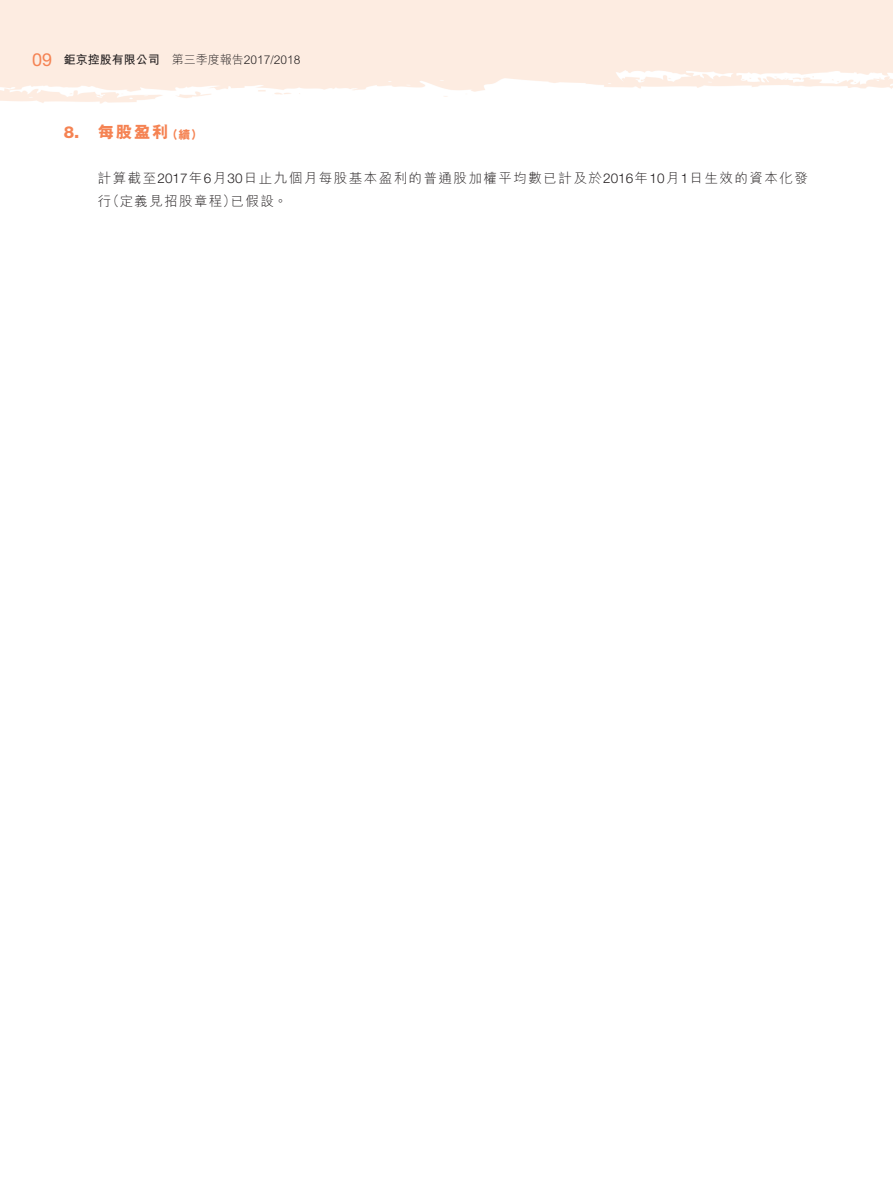
<style>
.page{position:relative;width:893px;height:1191px;background:#fff}
.page>*{position:absolute;margin:0;border:0;box-sizing:border-box;transform-origin:0 0}
.t1{font:800 16.5px "M Hei HK";color:#f58353}
.t2{font:300 13.5px/22.5px "M Hei HK";letter-spacing:.11em;color:#231f20}
.t3{font:300 12px "M Hei HK";color:#231f20}
.s1{font-family:"Helvetica Neue LT Std";font-weight:400;font-size:18px;color:#f58353}
.s2{font-weight:700}
.s3{font-family:"Helvetica Neue LT Std"}
.s4{font-size:12px}
</style>
<div class="page">
<p class="t3" style="left:32px;top:54px;width:270px"><span class="s1">09</span> <span class="s2">鉅京控股有限公司</span> 第三季度報告2017/2018</p>
<p class="t1" style="left:64px;top:124px;width:140px"><span class="s3">8.</span> 每股盈利<span class="s4">（續）</span></p>
<p class="t2" style="left:98px;top:167px;width:712px">計算截至<span class="s3">2017</span>年<span class="s3">6</span>月<span class="s3">30</span>日止九個月每股基本盈利的普通股加權平均數已計及於<span class="s3">2016</span>年<span class="s3">10</span>月<span class="s3">1</span>日生效的資本化發行（定義見招股章程）已假設。</p>
</div>
